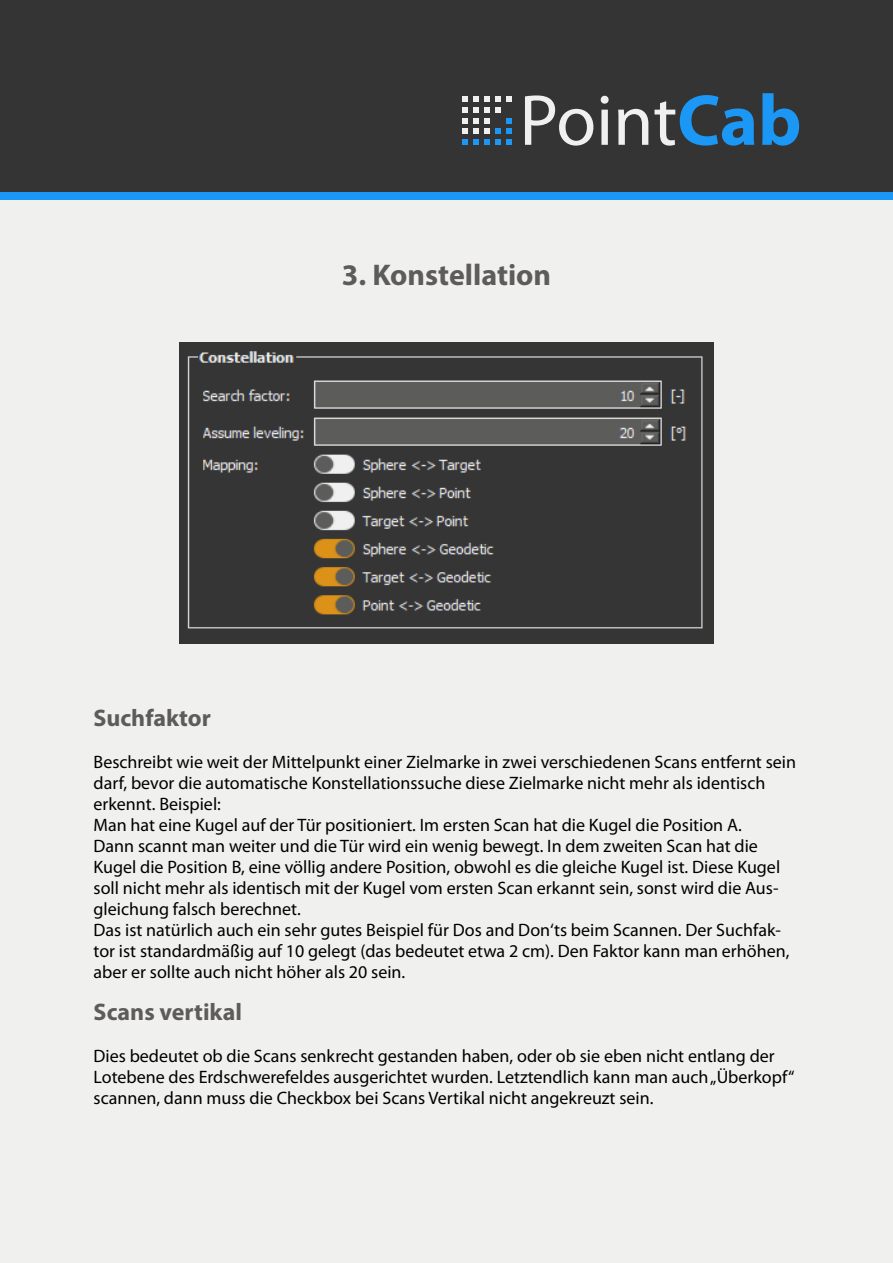
<style>
.page{position:relative;width:893px;height:1263px;background:#fff}
.page>*{position:absolute;margin:0;border:0;box-sizing:border-box;transform-origin:0 0}
.t1{font:700 30px "Myriad Pro";color:#5d5c5b}
.t2{font:700 24px "Myriad Pro";color:#5d5c5b}
.t3{font:18px/21px "Myriad Pro";color:#000}
</style>
<div class="page">
<div style="left:0;top:200px;width:893px;height:1063px;background:#f0f0ef"></div>
<div style="left:0;top:191px;width:893px;height:9px;background:#1b97f5"></div>
<div style="left:0;top:0;width:893px;height:191px;background:#343434"></div>
<svg style="left:525px;top:95px;width:68px;height:50px"></svg>
<svg style="left:601px;top:96px;width:8px;height:49px"></svg>
<svg style="left:618px;top:109px;width:30px;height:36px"></svg>
<svg style="left:654px;top:95px;width:100px;height:50px"></svg>
<svg style="left:762px;top:94px;width:37px;height:51px"></svg>
<svg style="left:462px;top:96px;width:49px;height:49px"></svg>
<img style="left:179px;top:342px;width:535px;height:301px">
<h1 class="t1" style="left:342px;top:255px;width:211px">3. Konstellation</h1>
<h2 class="t2" style="left:94px;top:702px;width:119px">Suchfaktor</h2>
<p class="t3" style="left:94px;top:751px;width:704px">Beschreibt wie weit der Mittelpunkt einer Zielmarke in zwei verschiedenen Scans entfernt sein darf, bevor die automatische Konstellationssuche diese Zielmarke nicht mehr als identisch erkennt. Beispiel:<br>Man hat eine Kugel auf der Tür positioniert. Im ersten Scan hat die Kugel die Position A.<br>Dann scannt man weiter und die Tür wird ein wenig bewegt. In dem zweiten Scan hat die Kugel die Position B, eine völlig andere Position, obwohl es die gleiche Kugel ist. Diese Kugel soll nicht mehr als identisch mit der Kugel vom ersten Scan erkannt sein, sonst wird die Aus&shy;gleichung falsch berechnet.<br>Das ist natürlich auch ein sehr gutes Beispiel für Dos and Don‘ts beim Scannen. Der Suchfak&shy;tor ist standardmäßig auf 10 gelegt (das bedeutet etwa 2 cm). Den Faktor kann man erhöhen, aber er sollte auch nicht höher als 20 sein.</p>
<h2 class="t2" style="left:94px;top:996px;width:150px">Scans vertikal</h2>
<p class="t3" style="left:94px;top:1045px;width:702px">Dies bedeutet ob die Scans senkrecht gestanden haben, oder ob sie eben nicht entlang der<br>Lotebene des Erdschwerefeldes ausgerichtet wurden. Letztendlich kann man auch „Überkopf“ scannen, dann muss die Checkbox bei Scans Vertikal nicht angekreuzt sein.</p>
</div>
